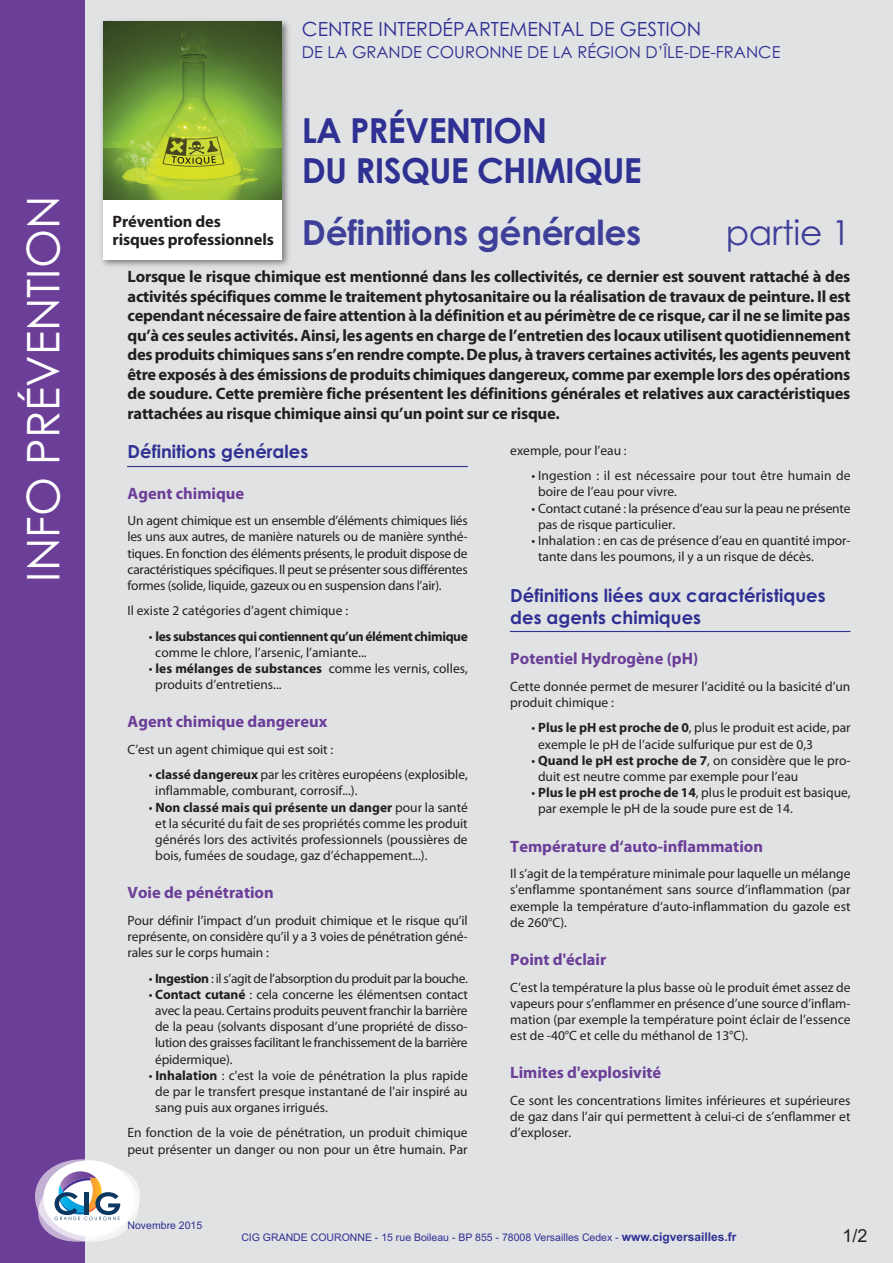
<style>
.page{position:relative;width:893px;height:1263px;background:#e1e2e4}
.page>*{position:absolute;margin:0;border:0;box-sizing:border-box;transform-origin:0 0}
.t1{font:45px "Century Gothic";color:#fff}
.t2{font:700 34.5px/40.5px "Century Gothic";letter-spacing:-.02em;color:#2e3092}
.t3{font:700 34.5px "Century Gothic";letter-spacing:-.01em;color:#3e3f99}
.t4{font:34.5px "Century Gothic";letter-spacing:-.01em;color:#3e3f99}
.t5{font:19.5px "Century Gothic";color:#2e3092}
.t6{font:700 18px/21.6px "Century Gothic";color:#2e3092}
.t7{font:18px "Arial";color:#231f20}
.t8{font:700 16.5px/19.5px "Myriad Pro";letter-spacing:-.015em;color:#231f20;text-align:justify}
.t9{font:700 16.5px "Myriad Pro";color:#6b3e98}
.t10{font:16.5px "Century Gothic";color:#2e3092}
.t11{font:13.5px/16.2px "Myriad Pro";color:#231f20}
.t12{font:700 13.5px/16.2px "Myriad Pro";letter-spacing:-.03em;color:#231f20}
.t13{font:13.5px "Myriad Pro";letter-spacing:-.025em;color:#231f20}
.t14{font:10.5px "Arial";color:#2e3092}
.s1{font-weight:400}
.s2{font-weight:700}
.s3{font-weight:700;font-size:12px}
</style>
<div class="page">
<img style="left:101px;top:20px;width:188px;height:246px">
<div style="left:103px;top:22px;width:179px;height:237px;background:#fff"></div>
<div style="left:0;top:0;width:85px;height:1263px;background:#6b3e98"></div>
<img style="left:103px;top:21px;width:179px;height:178px">
<svg style="left:35px;top:1159px;width:105px;height:83px"></svg>
<hr style="left:127px;top:466px;width:341px;height:1px;background:#2e3092">
<hr style="left:510px;top:631px;width:340px;height:1px;background:#2e3092">
<h1 class="t1" style="left:18px;top:582px;width:387px;rotate:-90deg">INFO PRÉVENTION</h1>
<h3 class="t5" style="left:302px;top:18px;width:401px">CENTRE INTERDÉPARTEMENTAL DE GESTION</h3>
<p class="t10" style="left:302px;top:43px;width:480px">DE LA GRANDE COURONNE DE LA RÉGION D’ÎLE-DE-FRANCE</p>
<p class="t8" style="left:113px;top:214px;width:163px;line-height:18px">Prévention des risques professionnels</p>
<h2 class="t2" style="left:302px;top:110px;width:342px">LA PRÉVENTION<br>DU RISQUE CHIMIQUE</h2>
<h2 class="t3" style="left:302px;top:213px;width:341px">Définitions générales</h2>
<h2 class="t4" style="left:726px;top:213px;width:126px">partie 1</h2>
<p class="t8" style="left:128px;top:268px;width:724px">Lorsque le risque chimique est mentionné dans les collectivités, ce dernier est souvent rattaché à des activités spécifiques comme le traitement phytosanitaire ou la réalisation de travaux de peinture. Il est cependant nécessaire de faire attention à la définition et au périmètre de ce risque, car il ne se limite pas qu’à ces seules activités. Ainsi, les agents en charge de l’entretien des locaux utilisent quotidiennement des produits chimiques sans s’en rendre compte. De plus, à travers certaines activités, les agents peuvent être exposés à des émissions de produits chimiques dangereux, comme par exemple lors des opérations de soudure. Cette première fiche présentent les définitions générales et relatives aux caractéristiques rattachées au risque chimique ainsi qu’un point sur ce risque.</p>
<h3 class="t6" style="left:128px;top:441px;width:182px">Définitions générales</h3>
<p class="t9" style="left:128px;top:487px;width:118px">Agent chimique</p>
<p class="t11" style="left:128px;top:514px;width:342px;text-align:justify">Un agent chimique est un ensemble d’éléments chimiques liés les uns aux autres, de manière naturels ou de manière synthé&shy;tiques. En fonction des éléments présents, le produit dispose de caractéristiques spécifiques. Il peut se présenter sous différentes formes (solide, liquide, gazeux ou en suspension dans l’air).</p>
<p class="t11" style="left:128px;top:604px;width:222px">Il existe 2 catégories d’agent chimique :</p>
<p class="t12" style="left:155px;top:629px;width:314px;text-indent:-6px"><span class="s1">•</span> les substances qui contiennent qu’un élément chimique <span class="s1">comme le chlore, l’arsenic, l’amiante...</span></p>
<p class="t11" style="left:155px;top:661px;width:314px;text-indent:-6px">• <span class="s2">les mélanges de substances</span> comme les vernis, colles, produits d’entretiens...</p>
<p class="t9" style="left:128px;top:716px;width:201px">Agent chimique dangereux</p>
<p class="t11" style="left:128px;top:742px;width:207px">C’est un agent chimique qui est soit :</p>
<p class="t11" style="left:155px;top:767px;width:314px;text-indent:-6px">• <span class="s2">classé dangereux</span> par les critères européens (explosible, inflammable, comburant, corrosif...).</p>
<p class="t11" style="left:155px;top:800px;width:314px;text-align:justify;text-indent:-6px">• <span class="s2">Non classé mais qui présente un danger</span> pour la santé et la sécurité du fait de ses propriétés comme les produit générés lors des activités professionnels (poussières de bois, fumées de soudage, gaz d’échappement...).</p>
<p class="t9" style="left:128px;top:887px;width:148px">Voie de pénétration</p>
<p class="t11" style="left:128px;top:913px;width:342px;text-align:justify">Pour définir l’impact d’un produit chimique et le risque qu’il représente, on considère qu’il y a 3 voies de pénétration géné&shy;rales sur le corps humain :</p>
<p class="t13" style="left:149px;top:973px;width:321px">• <span class="s2">Ingestion</span> : il s’agit de l’absorption du produit par la bouche.</p>
<p class="t11" style="left:155px;top:987px;width:314px;text-align:justify;text-indent:-6px">• <span class="s2">Contact cutané</span> : cela concerne les élémentsen contact avec la peau. Certains produits peuvent franchir la barrière de la peau (solvants disposant d’une propriété de disso&shy;lution des graisses facilitant le franchissement de la barrière épidermique).</p>
<p class="t11" style="left:155px;top:1068px;width:314px;text-align:justify;text-indent:-6px">• <span class="s2">Inhalation</span> : c'est la voie de pénétration la plus rapide de par le transfert presque instantané de l'air inspiré au sang puis aux organes irrigués.</p>
<p class="t11" style="left:127px;top:1126px;width:342px">En fonction de la voie de pénétration, un produit chimique peut présenter un danger ou non pour un être humain. Par</p>
<p class="t11" style="left:510px;top:443px;width:118px">exemple, pour l’eau :</p>
<p class="t11" style="left:538px;top:469px;width:314px;text-indent:-6px">• Ingestion : il est nécessaire pour tout être humain de boire de l’eau pour vivre.</p>
<p class="t11" style="left:538px;top:501px;width:314px;text-indent:-6px">• Contact cutané : la présence d’eau sur la peau ne présente pas de risque particulier.</p>
<p class="t11" style="left:538px;top:533px;width:314px;text-indent:-6px">• Inhalation : en cas de présence d’eau en quantité impor&shy;tante dans les poumons, il y a un risque de décès.</p>
<h3 class="t6" style="left:510px;top:585px;width:317px">Définitions liées aux caractéristiques des agents chimiques</h3>
<p class="t9" style="left:510px;top:653px;width:190px">Potentiel Hydrogène (pH)</p>
<p class="t11" style="left:510px;top:679px;width:342px">Cette donnée permet de mesurer l’acidité ou la basicité d’un produit chimique :</p>
<p class="t11" style="left:538px;top:721px;width:314px;text-indent:-6px">• <span class="s2">Plus le pH est proche de 0</span>, plus le produit est acide, par exemple le pH de l’acide sulfurique pur est de 0,3</p>
<p class="t11" style="left:538px;top:753px;width:314px;text-indent:-6px">• <span class="s2">Quand le pH est proche de 7</span>, on considère que le pro&shy;duit est neutre comme par exemple pour l’eau</p>
<p class="t11" style="left:538px;top:785px;width:314px;text-indent:-6px">• <span class="s2">Plus le pH est proche de 14</span>, plus le produit est basique, par exemple le pH de la soude pure est de 14.</p>
<p class="t9" style="left:510px;top:840px;width:254px">Température d‘auto-inflammation</p>
<p class="t11" style="left:510px;top:866px;width:342px;text-align:justify">Il s’agit de la température minimale pour laquelle un mélange s'enflamme spontanément sans source d’inflammation (par exemple la température d‘auto-inflammation du gazole est de 260°C).</p>
<p class="t9" style="left:510px;top:953px;width:98px">Point d'éclair</p>
<p class="t11" style="left:510px;top:980px;width:342px;text-align:justify">C’est la température la plus basse où le produit émet assez de vapeurs pour s’enflammer en présence d’une source d’inflam&shy;mation (par exemple la température point éclair de l’essence est de -40°C et celle du méthanol de 13°C).</p>
<p class="t9" style="left:510px;top:1067px;width:153px">Limites d'explosivité</p>
<p class="t11" style="left:510px;top:1093px;width:342px;text-align:justify">Ce sont les concentrations limites inférieures et supérieures de gaz dans l’air qui permettent à celui-ci de s’enflammer et d’exploser.</p>
<p class="t14" style="left:128px;top:1220px;width:76px">Novembre 2015</p>
<p class="t14" style="left:241px;top:1232px;width:497px">CIG GRANDE COURONNE - 15 rue Boileau - BP 855 - 78008 Versailles Cedex - <span class="s3">www.cigversailles.fr</span></p>
<h3 class="t7" style="left:842px;top:1225px;width:27px">1/2</h3>
</div>
